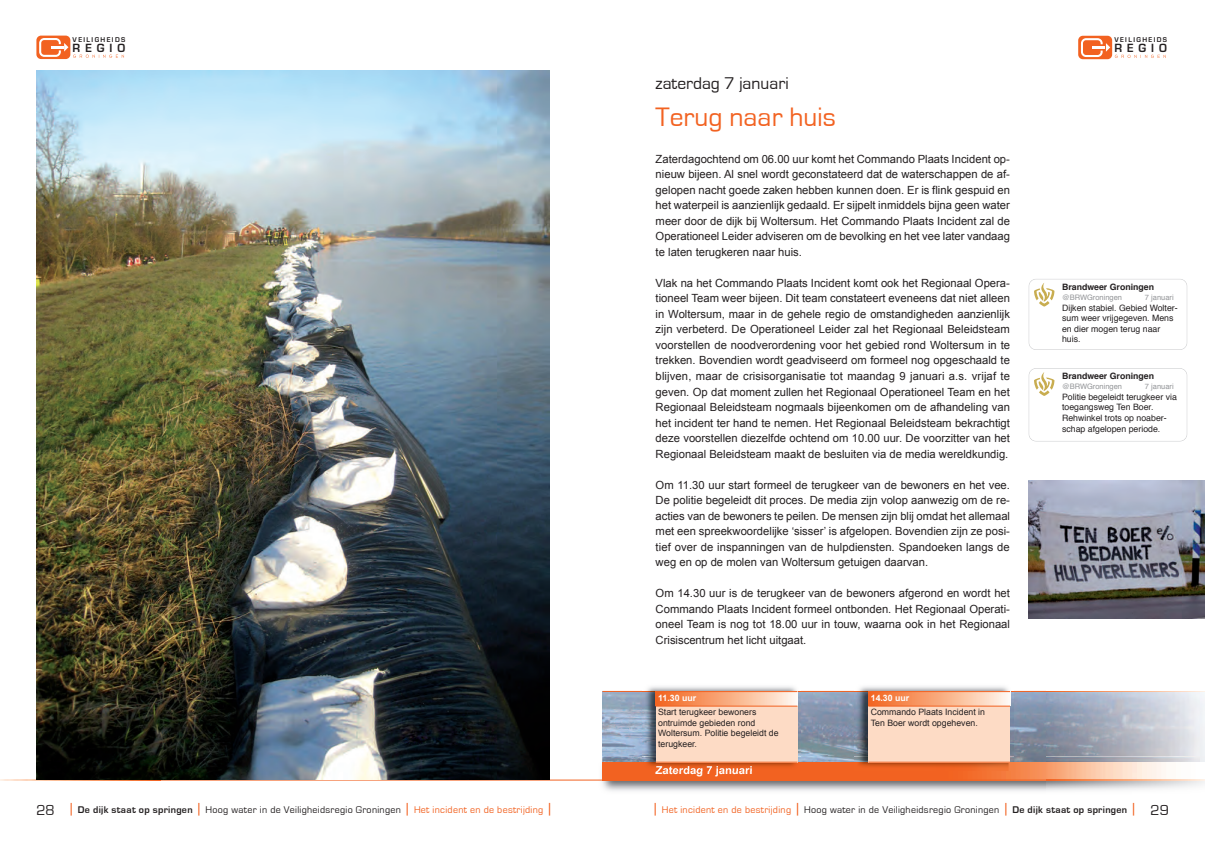
<style>
.page{position:relative;width:1205px;height:851px;background:#fff}
.page>*{position:absolute;margin:0;border:0;box-sizing:border-box;transform-origin:0 0}
.t1{font:27.5px "Eurostile";color:#f26221}
.t2{font:17.5px "Eurostile";color:#231f20}
.t3{font:700 12.38px "Eurostile";letter-spacing:.415em;color:#231f20}
.t4{font:11.25px/15.5px "Arial";color:#231f20;text-align:justify}
.t5{font:700 11.25px "Arial";color:#fff}
.t6{font:10px "Eurostile";letter-spacing:.03em;color:#231f20}
.t7{font:8.75px/10.5px "Helvetica";color:#231f20}
.t8{font:8.75px/10.5px "Arial";color:#231f20}
.t9{font:700 8.75px "Helvetica";color:#231f20}
.t10{font:700 8.75px "Arial";color:#fff}
.t11{font:7.5px "Helvetica";color:#939598}
.t12{font:700 7.25px "Eurostile";letter-spacing:.2em;color:#231f20}
.s1{font-size:15px}
.s2{font-size:15px;color:#f26221}
.s3{font-weight:700}
.s4{color:#f26221}
</style>
<div class="page">
<div style="left:1078px;top:36px;width:34px;height:23px;background:#f26221;border-radius:5px"></div>
<svg style="left:1081px;top:38px;width:85px;height:20px"></svg>
<img style="left:602px;top:692px;width:444px;height:64px">
<div style="left:36px;top:36px;width:34px;height:23px;background:#f26221;border-radius:5px"></div>
<svg style="left:39px;top:38px;width:85px;height:20px"></svg>
<img style="left:597px;top:773px;width:449px;height:18px">
<img style="left:602px;top:756px;width:444px;height:6px">
<svg style="left:602px;top:762px;width:444px;height:17px;background:#f26929"></svg>
<hr style="left:602px;top:691px;width:603px;height:1px;background:#f26221">
<hr style="left:0;top:779px;width:1205px;height:1px;background:#f26221">
<img style="left:0;top:780px;width:160px;height:1px">
<img style="left:0;top:779px;width:160px;height:1px">
<img style="left:1028px;top:480px;width:177px;height:138px">
<img style="left:36px;top:71px;width:513px;height:708px">
<div style="left:1028px;top:279px;width:159px;height:71px;border:1px solid #c7c8ca;border-radius:7px"></div>
<svg style="left:1034px;top:283px;width:20px;height:23px"></svg>
<div style="left:1028px;top:368px;width:159px;height:73px;border:1px solid #c7c8ca;border-radius:7px"></div>
<svg style="left:1034px;top:372px;width:20px;height:24px"></svg>
<img style="left:1046px;top:692px;width:159px;height:99px">
<img style="left:1056px;top:691px;width:149px;height:1px">
<img style="left:642px;top:686px;width:159px;height:84px">
<img style="left:642px;top:691px;width:159px;height:1px">
<img style="left:656px;top:766px;width:45px;height:4px">
<svg style="left:656px;top:692px;width:141px;height:13px;background:#f8ac82"></svg>
<div style="left:656px;top:706px;width:141px;height:56px;background:#fddbc5"></div>
<hr style="left:656px;top:691px;width:141px;height:1px;background:#f26221">
<hr style="left:656px;top:705px;width:141px;height:1px;background:#f26221">
<hr style="left:656px;top:761px;width:141px;height:1px;background:#f26221">
<img style="left:855px;top:686px;width:158px;height:84px">
<img style="left:855px;top:691px;width:158px;height:1px">
<svg style="left:868px;top:692px;width:142px;height:13px;background:#f8ac82"></svg>
<div style="left:868px;top:706px;width:142px;height:56px;background:#fddbc5"></div>
<hr style="left:868px;top:691px;width:142px;height:1px;background:#f26221">
<hr style="left:868px;top:705px;width:142px;height:1px;background:#f26221">
<hr style="left:868px;top:761px;width:142px;height:1px;background:#f26221">
<p class="t12" style="left:73px;top:36px;width:54px">VEILIGHEIDS</p>
<p class="t3" style="left:73px;top:41px;width:54px">REGIO</p>
<p class="t6" style="left:36px;top:804px;width:515px"><span class="s1">28</span> <span class="s2">|</span> <span class="s3">De dijk staat op springen</span> <span class="s2">|</span> Hoog water in de Veiligheidsregio Groningen <span class="s2">|</span> <span class="s4">Het incident en de bestrijding</span> <span class="s2">|</span></p>
<h2 class="t2" style="left:656px;top:75px;width:134px">zaterdag 7 januari</h2>
<h1 class="t1" style="left:656px;top:104px;width:182px">Terug naar huis</h1>
<p class="t4" style="left:656px;top:151px;width:356px">Zaterdagochtend om 06.00 uur komt het Commando Plaats Incident op&shy;nieuw bijeen. Al snel wordt geconstateerd dat de waterschappen de af&shy;gelopen nacht goede zaken hebben kunnen doen. Er is flink gespuid en het waterpeil is aanzienlijk gedaald. Er sijpelt inmiddels bijna geen water meer door de dijk bij Woltersum. Het Commando Plaats Incident zal de Operationeel Leider adviseren om de bevolking en het vee later vandaag te laten terugkeren naar huis.</p>
<p class="t4" style="left:656px;top:275px;width:356px">Vlak na het Commando Plaats Incident komt ook het Regionaal Opera&shy;tioneel Team weer bijeen. Dit team constateert eveneens dat niet alleen in Woltersum, maar in de gehele regio de omstandigheden aanzienlijk zijn verbeterd. De Operationeel Leider zal het Regionaal Beleidsteam voorstellen de noodverordening voor het gebied rond Woltersum in te trekken. Bovendien wordt geadviseerd om formeel nog opgeschaald te blijven, maar de crisisorganisatie tot maandag 9 januari a.s. vrijaf te geven. Op dat moment zullen het Regionaal Operationeel Team en het Regionaal Beleidsteam nogmaals bijeen komen om de afhandeling van het incident ter hand te nemen. Het Regionaal Beleidsteam bekrachtigt deze voorstellen diezelfde ochtend om 10.00 uur. De voorzitter van het Regionaal Beleidsteam maakt de besluiten via de media wereldkundig.</p>
<p class="t4" style="left:656px;top:477px;width:356px">Om 11.30 uur start formeel de terugkeer van de bewoners en het vee.<br>De politie begeleidt dit proces. De media zijn volop aanwezig om de re&shy;acties van de bewoners te peilen. De mensen zijn blij omdat het allemaal met een spreekwoordelijke ‘sisser’ is afgelopen. Bovendien zijn ze posi&shy;tief over de inspanningen van de hulpdiensten. Spandoeken langs de weg en op de molen van Woltersum getuigen daarvan.</p>
<p class="t4" style="left:656px;top:585px;width:356px">Om 14.30 uur is de terugkeer van de bewoners afgerond en wordt het Commando Plaats Incident formeel ontbonden. Het Regionaal Operati&shy;oneel Team is nog tot 18.00 uur in touw, waarna ook in het Regionaal Crisiscentrum het licht uitgaat.</p>
<p class="t10" style="left:658px;top:693px;width:39px">11.30 uur</p>
<p class="t8" style="left:658px;top:706px;width:122px">Start terugkeer bewoners ontruimde gebieden rond<br>Woltersum. Politie begeleidt de terugkeer.</p>
<p class="t5" style="left:656px;top:763px;width:98px">Zaterdag 7 januari</p>
<p class="t10" style="left:871px;top:693px;width:40px">14.30 uur</p>
<p class="t8" style="left:871px;top:706px;width:116px">Commando Plaats Incident in<br>Ten Boer wordt opgeheven.</p>
<p class="t12" style="left:1114px;top:36px;width:54px">VEILIGHEIDS</p>
<p class="t3" style="left:1114px;top:42px;width:54px">REGIO</p>
<p class="t9" style="left:1062px;top:283px;width:93px">Brandweer Groningen</p>
<p class="t11" style="left:1062px;top:294px;width:61px">@BRWGroningen</p>
<p class="t11" style="left:1145px;top:294px;width:30px">7 januari</p>
<p class="t7" style="left:1062px;top:303px;width:117px">Dijken stabiel. Gebied Wolter&shy;sum weer vrijgegeven. Mens en dier mogen terug naar huis.</p>
<p class="t9" style="left:1062px;top:372px;width:93px">Brandweer Groningen</p>
<p class="t11" style="left:1062px;top:383px;width:61px">@BRWGroningen</p>
<p class="t11" style="left:1145px;top:383px;width:30px">7 januari</p>
<p class="t7" style="left:1062px;top:392px;width:116px">Politie begeleidt terugkeer via toegangsweg Ten Boer.<br>Rehwinkel trots op noaber&shy;schap afgelopen periode.</p>
<p class="t6" style="left:655px;top:804px;width:516px"><span class="s2">|</span> <span class="s4">Het incident en de bestrijding</span> <span class="s2">|</span> Hoog water in de Veiligheidsregio Groningen <span class="s2">|</span> <span class="s3">De dijk staat op springen</span> <span class="s2">|</span> <span class="s1">29</span></p>
</div>
